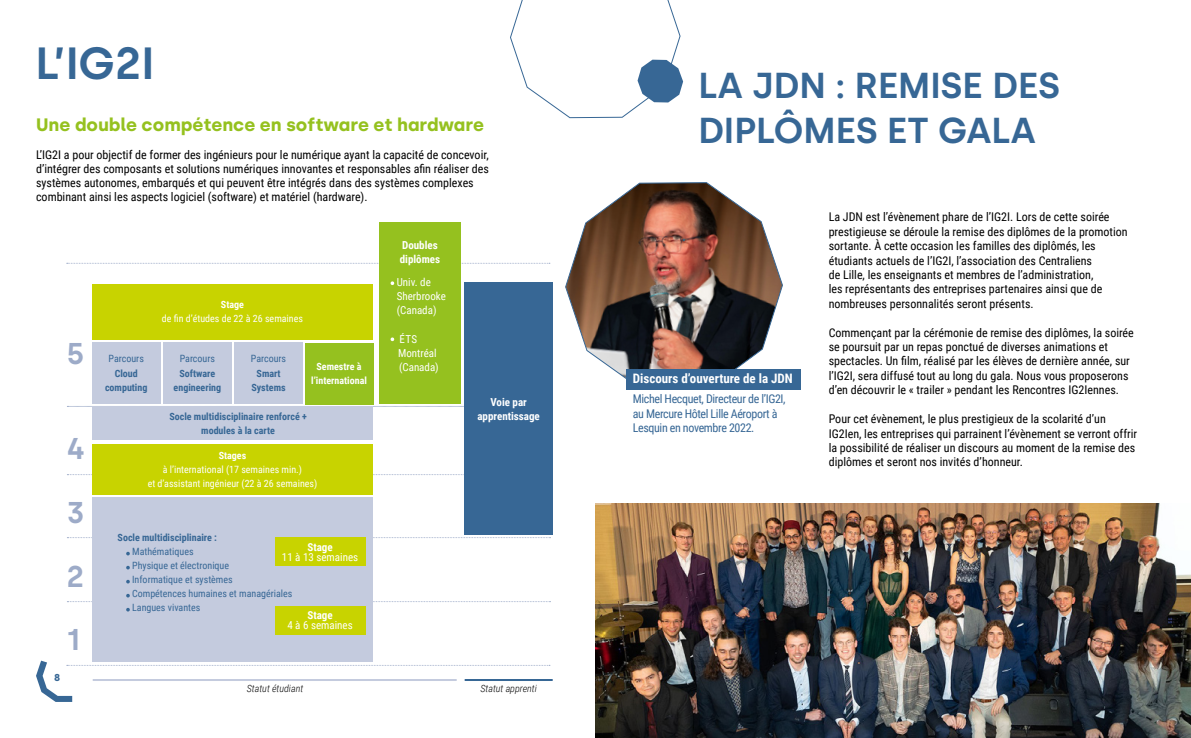
<style>
.page{position:relative;width:1191px;height:738px;background:#fff}
.page>*{position:absolute;margin:0;border:0;box-sizing:border-box;transform-origin:0 0}
.t1{font:600 45px "Silka";color:#376795}
.t2{font:600 36px/45px "Silka";color:#376795}
.t3{font:600 30px "Silka";color:#9dabc8}
.t4{font:700 18px "Silka";color:#95c11f}
.t5{font:700 13px "Roboto Condensed";color:#fff}
.t6{font:12px/14.4px "Roboto Condensed";color:#000}
.t7{font:12px/14.4px "Roboto Condensed";letter-spacing:-.03em;color:#376795}
.t8{font:11px/14px "Roboto Condensed";color:#fff}
.t9{font:700 11px/14px "Roboto Condensed";color:#fff}
.t10{font:10px/14px "Roboto Condensed";color:#376795}
.t11{font:700 10px/14px "Roboto Condensed";color:#376795;text-align:center}
.t12{font:10px/14px "Roboto Condensed";color:#fff;text-align:center}
.t13{font:700 10px/14px "Roboto Condensed";color:#fff;text-align:center}
.t14{font:italic 300 10px "Roboto Condensed";color:#000}
.t15{font:700 10px "Silka";color:#376795}
</style>
<div class="page">
<svg style="left:67px;top:263px;width:483px;height:1px"></svg>
<svg style="left:67px;top:406px;width:397px;height:1px"></svg>
<svg style="left:67px;top:474px;width:397px;height:1px"></svg>
<svg style="left:67px;top:537px;width:483px;height:1px"></svg>
<div style="left:92px;top:497px;width:281px;height:164px;background:#c4cbde"></div>
<svg style="left:126px;top:551px;width:4px;height:4px"></svg>
<svg style="left:126px;top:565px;width:4px;height:4px"></svg>
<svg style="left:126px;top:579px;width:4px;height:4px"></svg>
<svg style="left:67px;top:593px;width:483px;height:18px"></svg>
<div style="left:275px;top:537px;width:90px;height:28px;background:#c8d300"></div>
<div style="left:92px;top:443px;width:281px;height:51px;background:#c8d300"></div>
<div style="left:92px;top:406px;width:281px;height:34px;background:#c4cbde"></div>
<div style="left:92px;top:342px;width:68px;height:61px;background:#c4cbde"></div>
<div style="left:163px;top:342px;width:68px;height:61px;background:#c4cbde"></div>
<div style="left:234px;top:342px;width:69px;height:61px;background:#c4cbde"></div>
<div style="left:92px;top:284px;width:281px;height:55px;background:#c8d300"></div>
<div style="left:379px;top:222px;width:82px;height:181px;background:#95c11f"></div>
<svg style="left:390px;top:281px;width:4px;height:4px"></svg>
<svg style="left:390px;top:337px;width:4px;height:4px"></svg>
<div style="left:464px;top:282px;width:88px;height:252px;background:#376795"></div>
<hr style="left:464px;top:678px;width:88px;height:2px;background:#376795">
<svg style="left:36px;top:660px;width:514px;height:41px"></svg>
<div style="left:275px;top:605px;width:90px;height:29px;background:#c8d300"></div>
<div style="left:305px;top:342px;width:68px;height:62px;background:#95c11f"></div>
<svg style="left:510px;top:0;width:173px;height:119px"></svg>
<img style="left:595px;top:503px;width:596px;height:234px">
<img style="left:565px;top:182px;width:218px;height:208px">
<div style="left:626px;top:368px;width:174px;height:21px;background:#376795"></div>
<h1 class="t1" style="left:36px;top:36px;width:120px">L’IG2I</h1>
<h3 class="t4" style="left:36px;top:113px;width:449px">Une double compétence en software et hardware</h3>
<p class="t6" style="left:36px;top:147px;width:454px;line-height:14px">L’IG2I a pour objectif de former des ingénieurs pour le numérique ayant la capacité de concevoir, d’intégrer des composants et solutions numériques innovantes et responsables afin réaliser des systèmes autonomes, embarqués et qui peuvent être intégrés dans des systèmes complexes combinant ainsi les aspects logiciel (software) et matériel (hardware).</p>
<h3 class="t3" style="left:66px;top:335px;width:19px">5</h3>
<h3 class="t3" style="left:67px;top:430px;width:20px">4</h3>
<h3 class="t3" style="left:66px;top:494px;width:20px">3</h3>
<h3 class="t3" style="left:67px;top:558px;width:19px">2</h3>
<h3 class="t3" style="left:67px;top:621px;width:15px">1</h3>
<p class="t15" style="left:54px;top:670px;width:8px">8</p>
<p class="t10" style="left:109px;top:351px;width:37px">Parcours</p>
<p class="t11" style="left:105px;top:365px;width:44px">Cloud computing</p>
<p class="t13" style="left:221px;top:297px;width:24px">Stage</p>
<p class="t12" style="left:162px;top:311px;width:143px">de fin d’études de 22 à 26 semaines</p>
<p class="t10" style="left:180px;top:351px;width:37px">Parcours</p>
<p class="t11" style="left:174px;top:365px;width:49px">Software engineering</p>
<p class="t10" style="left:251px;top:351px;width:37px">Parcours</p>
<p class="t11" style="left:251px;top:365px;width:36px">Smart<br>Systems</p>
<p class="t13" style="left:311px;top:359px;width:57px">Semestre à l’international</p>
<p class="t11" style="left:169px;top:408px;width:139px">Socle multidisciplinaire renforcé + modules à la carte</p>
<p class="t13" style="left:219px;top:447px;width:29px">Stages</p>
<p class="t12" style="left:148px;top:461px;width:171px">à l’international (17 semaines min.)<br>et d’assistant ingénieur (22 à 26 semaines)</p>
<p class="t11" style="left:118px;top:530px;width:101px">Socle multidisciplinaire :</p>
<p class="t10" style="left:132px;top:544px;width:162px">Mathématiques<br>Physique et électronique<br>Informatique et systèmes<br>Compétences humaines et managériales<br>Langues vivantes</p>
<p class="t9" style="left:307px;top:539px;width:27px">Stage</p>
<p class="t8" style="left:282px;top:549px;width:78px">11 à 13 semaines</p>
<p class="t9" style="left:307px;top:607px;width:27px">Stage</p>
<p class="t8" style="left:287px;top:617px;width:67px">4 à 6 semaines</p>
<p class="t9" style="left:400px;top:238px;width:42px">Doubles diplômes</p>
<p class="t8" style="left:397px;top:275px;width:51px">Univ. de<br>Sherbrooke (Canada)</p>
<p class="t8" style="left:398px;top:331px;width:42px">ÉTS<br>Montréal (Canada)</p>
<p class="t9" style="left:477px;top:394px;width:64px;text-align:center">Voie par apprentissage</p>
<p class="t14" style="left:247px;top:681px;width:58px">Statut étudiant</p>
<p class="t14" style="left:480px;top:681px;width:58px">Statut apprenti</p>
<h2 class="t2" style="left:698px;top:62px;width:363px">LA JDN : REMISE DES<br>DIPLÔMES ET GALA</h2>
<p class="t5" style="left:633px;top:369px;width:162px">Discours d’ouverture de la JDN</p>
<p class="t7" style="left:633px;top:391px;width:154px">Michel Hecquet, Directeur de l’IG2I, au Mercure Hôtel Lille Aéroport à<br>Lesquin en novembre 2022.</p>
<p class="t6" style="left:828px;top:209px;width:300px">La JDN est l’évènement phare de l’IG2I. Lors de cette soirée prestigieuse se déroule la remise des diplômes de la promotion sortante. À cette occasion les familles des diplômés, les étudiants actuels de l’IG2I, l’association des Centraliens<br>de Lille, les enseignants et membres de l’administration,<br>les représentants des entreprises partenaires ainsi que de nombreuses personnalités seront présents.</p>
<p class="t6" style="left:828px;top:324px;width:307px">Commençant par la cérémonie de remise des diplômes, la soirée se poursuit par un repas ponctué de diverses animations et spectacles. Un film, réalisé par les élèves de dernière année, sur l’IG2I, sera diffusé tout au long du gala. Nous vous proposerons d’en découvrir le « trailer » pendant les Rencontres IG2Iennes.</p>
<p class="t6" style="left:828px;top:411px;width:310px">Pour cet évènement, le plus prestigieux de la scolarité d’un IG2Ien, les entreprises qui parrainent l’évènement se verront offrir la possibilité de réaliser un discours au moment de la remise des diplômes et seront nos invités d’honneur.</p>
</div>
